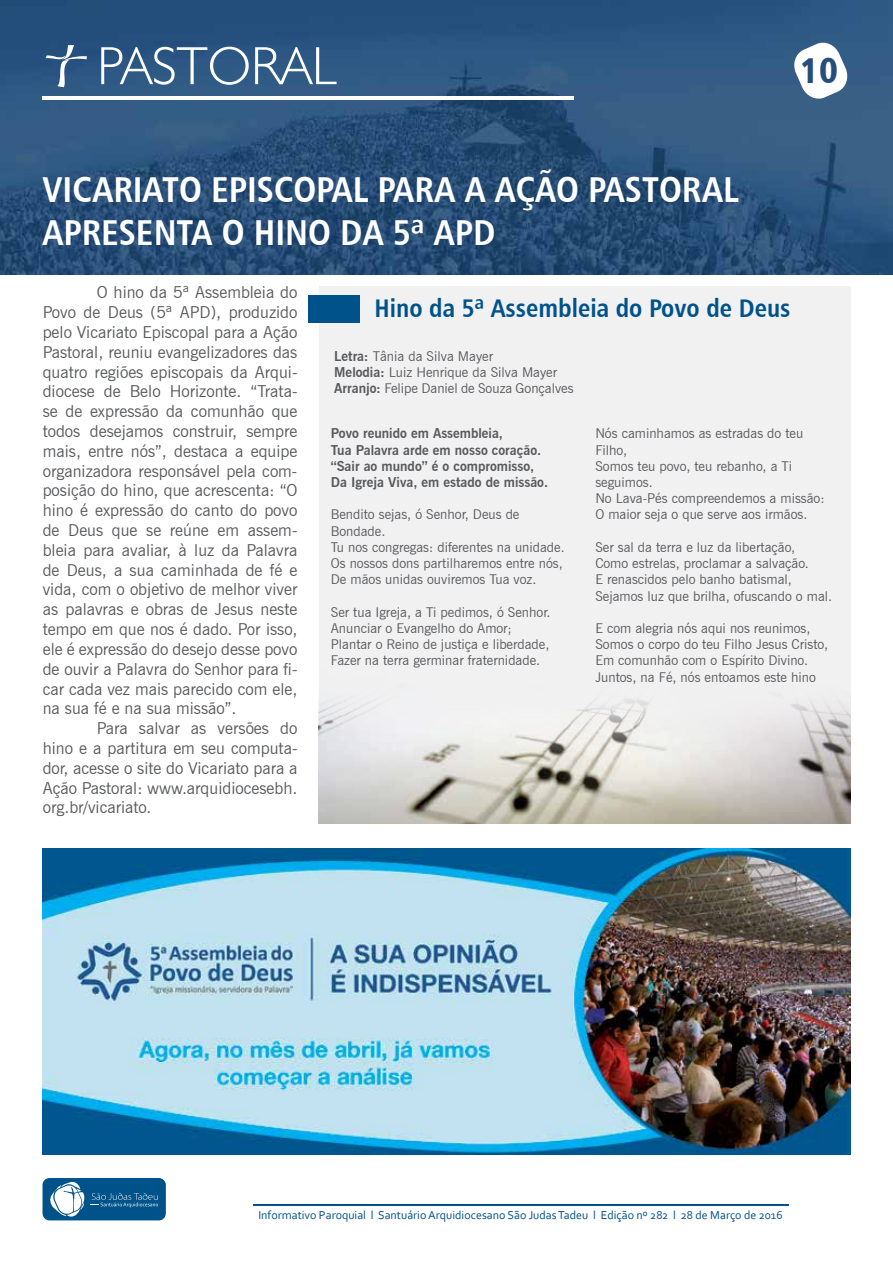
<style>
.page{position:relative;width:893px;height:1263px;background:#fff}
.page>*{position:absolute;margin:0;border:0;box-sizing:border-box;transform-origin:0 0}
.t1{font:300 54px "Humanist 521 BT";color:#fff}
.t2{font:36px/43.2px "Humanist 777 BT Bold Condensed B";color:#fff}
.t3{font:36px "Humanist 777 BT Black Condensed B";color:#254e7a}
.t4{font:25.5px "Humanist 777 BT Bold Condensed B";color:#00528a}
.t5{font:16.5px/19.8px "News Gothic BT";color:#58595b;text-align:justify}
.t6{font:13.5px/16.2px "News Gothic BT";color:#58595b}
.t7{font:700 13.5px/16.2px "News Gothic BT";color:#58595b}
.t8{font:12px "Corbel";color:#00528a}
.s1{font-weight:700}
</style>
<div class="page">
<div style="left:319px;top:286px;width:531px;height:533px;background:#f1f1f2"></div>
<img style="left:319px;top:699px;width:531px;height:124px">
<img style="left:43px;top:848px;width:807px;height:306px">
<img style="left:0;top:0;width:893px;height:275px">
<div style="left:43px;top:1178px;width:123px;height:42px;background:#00528a;border-radius:7px"></div>
<svg style="left:50px;top:1181px;width:108px;height:36px"></svg>
<hr style="left:253px;top:1204px;width:536px;height:2px;background:#00528a">
<svg style="left:792px;top:40px;width:58px;height:61px"></svg>
<div style="left:308px;top:295px;width:52px;height:27px;background:#00528a"></div>
<hr style="left:43px;top:96px;width:531px;height:4px;background:#fff">
<svg style="left:46px;top:45px;width:41px;height:42px;background:#4a6e94"></svg>
<h1 class="t1" style="left:97px;top:33px;width:242px">PASTORAL</h1>
<h2 class="t2" style="left:43px;top:167px;width:697px">VICARIATO EPISCOPAL PARA A AÇÃO PASTORAL<br>APRESENTA O HINO DA 5ª APD</h2>
<h2 class="t3" style="left:800px;top:48px;width:39px">10</h2>
<p class="t5" style="left:43px;top:283px;width:256px;text-indent:54px">O hino da 5ª Assembleia do Povo de Deus (5ª APD), produzido pelo Vicariato Episcopal para a Ação Pastoral, reuniu evangelizadores das quatro regiões episcopais da Arqui&shy;diocese de Belo Horizonte. “Trata&shy;se de expressão da comunhão que todos desejamos construir, sempre mais, entre nós”, destaca a equipe organizadora responsável pela com&shy;posição do hino, que acrescenta: “O hino é expressão do canto do povo de Deus que se reúne em assem&shy;bleia para avaliar, à luz da Palavra de Deus, a sua caminhada de fé e vida, com o objetivo de melhor viver as palavras e obras de Jesus neste tempo em que nos é dado. Por isso, ele é expressão do desejo desse povo de ouvir a Palavra do Senhor para fi&shy;car cada vez mais parecido com ele, na sua fé e na sua missão”.</p>
<p class="t5" style="left:43px;top:718px;width:256px;text-indent:54px">Para salvar as versões do hino e a partitura em seu computa&shy;dor, acesse o site do Vicariato para a Ação Pastoral: www.arquidiocesebh. org.br/vicariato.</p>
<h3 class="t4" style="left:375px;top:292px;width:417px">Hino da 5ª Assembleia do Povo de Deus</h3>
<p class="t6" style="left:334px;top:348px;width:241px"><span class="s1">Letra:</span> Tânia da Silva Mayer<br><span class="s1">Melodia:</span> Luiz Henrique da Silva Mayer<br><span class="s1">Arranjo:</span> Felipe Daniel de Souza Gonçalves</p>
<p class="t7" style="left:331px;top:425px;width:219px">Povo reunido em Assembleia,<br>Tua Palavra arde em nosso coração. “Sair ao mundo” é o compromisso,<br>Da Igreja Viva, em estado de missão.</p>
<p class="t6" style="left:331px;top:506px;width:235px">Bendito sejas, ó Senhor, Deus de<br>Bondade.<br>Tu nos congregas: diferentes na unidade.<br>Os nossos dons partilharemos entre nós,<br>De mãos unidas ouviremos Tua voz.</p>
<p class="t6" style="left:331px;top:604px;width:221px">Ser tua Igreja, a Ti pedimos, ó Senhor.<br>Anunciar o Evangelho do Amor; Plantar o Reino de justiça e liberdade, Fazer na terra germinar fraternidade.</p>
<p class="t6" style="left:595px;top:425px;width:231px">Nós caminhamos as estradas do teu<br>Filho,<br>Somos teu povo, teu rebanho, a Ti seguimos.<br>No Lava-Pés compreendemos a missão:<br>O maior seja o que serve aos irmãos.</p>
<p class="t6" style="left:595px;top:539px;width:238px">Ser sal da terra e luz da libertação,<br>Como estrelas, proclamar a salvação.<br>E renascidos pelo banho batismal, Sejamos luz que brilha, ofuscando o mal.</p>
<p class="t6" style="left:595px;top:620px;width:234px">E com alegria nós aqui nos reunimos, Somos o corpo do teu Filho Jesus Cristo, Em comunhão com o Espírito Divino.<br>Juntos, na Fé, nós entoamos este hino</p>
<p class="t8" style="left:258px;top:1207px;width:526px">Informativo Paroquial l Santuário Arquidiocesano São Judas Tadeu l Edição nº 282 l 28 de Março de 2016</p>
</div>
